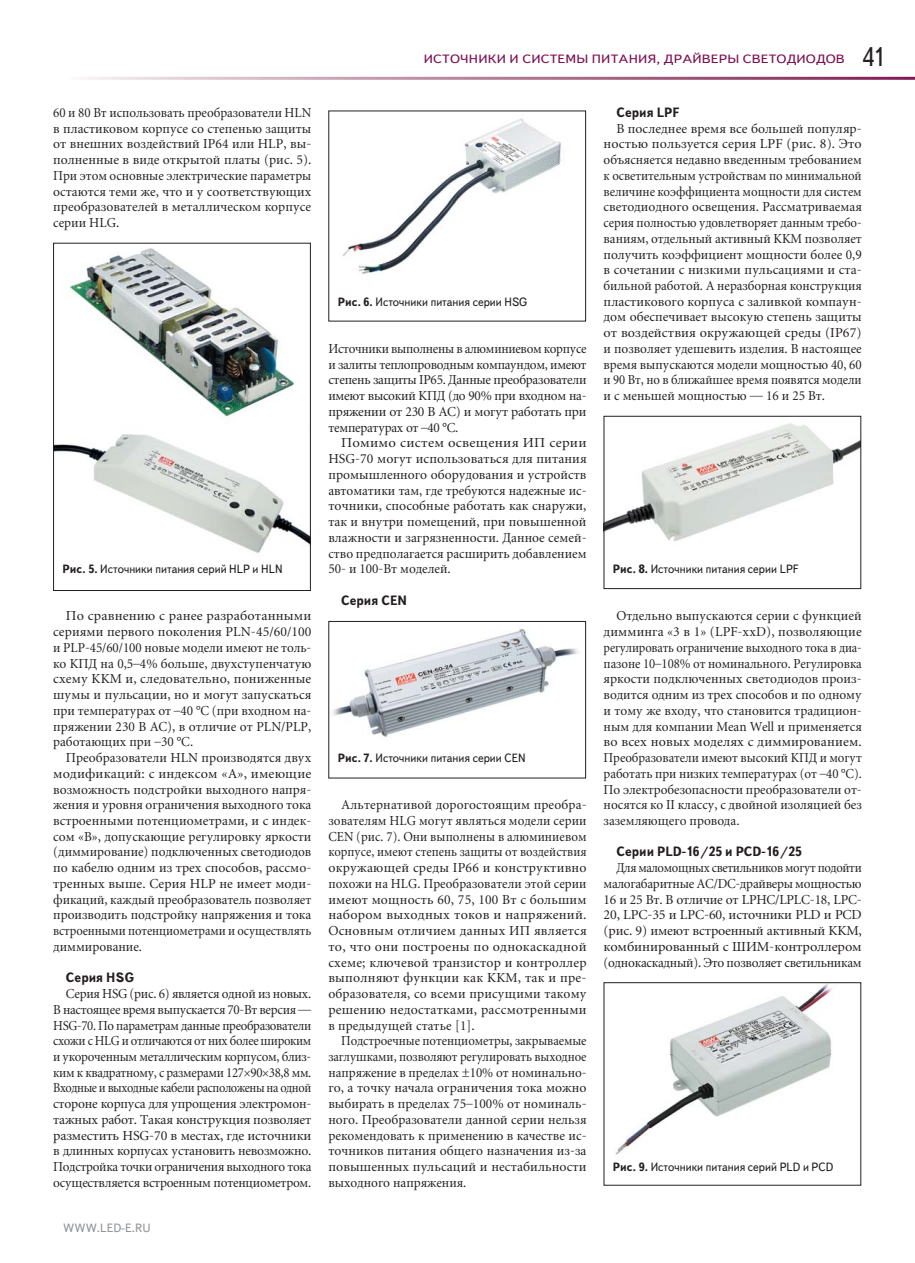
<style>
.page{position:relative;width:915px;height:1263px;background:#fff}
.page>*{position:absolute;margin:0;border:0;box-sizing:border-box;transform-origin:0 0}
.t1{font:27px "Text Book C";color:#231f20;scale:.9 1}
.t2{font:13.5px/15.8px "Miniature";color:#231f20;text-align:justify}
.t3{font:13.5px/15.8px "Miniature";color:#231f20;text-align:justify;scale:.96 1}
.t4{font:13.5px/15.8px "Miniature";color:#231f20;text-align:justify;scale:.94 1}
.t5{font:13.5px/15.8px "Miniature";color:#231f20;text-align:justify;scale:.92 1}
.t6{font:13.5px/15.8px "Miniature";color:#231f20;text-align:justify;scale:1.06 1}
.t7{font:13.5px/15.8px "Miniature";color:#231f20;text-align:justify;scale:.91 1}
.t8{font:700 13.5px "Text Book C";color:#231f20;scale:.95 1}
.t9{font:12px "Text Book C";color:#231f20;scale:.95 1}
.t10{font:12px "Text Book C";letter-spacing:.01em;color:#7d0e51;scale:1.17 1}
.t11{font:12px "Text Book C";color:#939598}
.s1{font-weight:700}
</style>
<div class="page">
<img style="left:55px;top:248px;width:253px;height:305px">
<div style="left:53px;top:243px;width:257px;height:348px;border:1px solid #231f20"></div>
<img style="left:342px;top:118px;width:220px;height:156px">
<img style="left:332px;top:628px;width:247px;height:109px">
<div style="left:328px;top:621px;width:257px;height:157px;border:1px solid #231f20"></div>
<img style="left:605px;top:423px;width:253px;height:119px">
<div style="left:603px;top:416px;width:257px;height:173px;border:1px solid #231f20"></div>
<img style="left:615px;top:984px;width:217px;height:171px">
<p class="t4" style="left:53px;top:106px;width:276px">60 и 80 Вт использовать преобразователи HLN в пластиковом корпусе со степенью защиты от внешних воздействий IP64 или HLP, вы&shy;полненные в виде открытой платы (рис. 5).<br>При этом основные электрические параметры остаются теми же, что и у соответствующих преобразователей в металлическом корпусе серии HLG.</p>
<p class="t9" style="left:63px;top:565px;width:233px"><span class="s1">Рис. 5.</span> Источники питания серий HLP и HLN</p>
<p class="t2" style="left:53px;top:609px;width:259px;text-indent:13px">По сравнению с ранее разработанными сериями первого поколения PLN-45/60/100 и PLP-45/60/100 новые модели имеют не толь&shy;ко КПД на 0,5–4% больше, двухступенчатую схему ККМ и, следовательно, пониженные шумы и пульсации, но и могут запускаться при температурах от –40 °С (при входном на&shy;пряжении 230 В AC), в отличие от PLN/PLP, работающих при –30 °С.</p>
<p class="t2" style="left:53px;top:751px;width:259px;text-indent:13px">Преобразователи HLN производятся двух модификаций: с индексом «A», имеющие возможность подстройки выходного напря&shy;жения и уровня ограничения выходного тока встроенными потенциометрами, и с индек&shy;сом «B», допускающие регулировку яркости (диммирование) подключенных светодиодов по кабелю одним из трех способов, рассмо&shy;тренных выше. Серия HLP не имеет моди&shy;фикаций, каждый преобразователь позволяет производить подстройку напряжения и тока встроенными потенциометрами и осуществлять диммирование.</p>
<p class="t8" style="left:66px;top:970px;width:73px">Серия HSG</p>
<p class="t3" style="left:53px;top:987px;width:270px;text-indent:13px">Серия HSG (рис. 6) является одной из новых.<br>В настоящее время выпускается 70-Вт версия — HSG-70. По параметрам данные преобразователи схожи с HLG и отличаются от них более широким и укороченным металлическим корпусом, близ&shy;ким к квадратному, с размерами 127 90 38,8 мм.<br>Входные и выходные кабели расположены на одной стороне корпуса для упрощения электромон&shy;тажных работ. Такая конструкция позволяет разместить HSG-70 в местах, где источники в длинных корпусах установить невозможно.<br>Подстройка точки ограничения выходного тока осуществляется встроенным потенциометром.</p>
<p class="t11" style="left:63px;top:1223px;width:89px">WWW.LED-E.RU</p>
<p class="t10" style="left:424px;top:55px;width:361px">ИСТОЧНИКИ И СИСТЕМЫ ПИТАНИЯ, ДРАЙВЕРЫ СВЕТОДИОДОВ</p>
<h1 class="t1" style="left:861px;top:47px;width:27px">41</h1>
<p class="t9" style="left:337px;top:297px;width:201px"><span class="s1">Рис. 6.</span> Источники питания серии HSG</p>
<p class="t4" style="left:328px;top:342px;width:276px">Источники выполнены в алюминиевом корпусе и залиты теплопроводным компаундом, имеют степень защиты IP65. Данные преобразователи имеют высокий КПД (до 90% при входном на&shy;пряжении от 230 В AC) и могут работать при температурах от –40 °С.</p>
<p class="t6" style="left:328px;top:436px;width:245px;text-indent:13px">Помимо систем освещения ИП серии HSG-70 могут использоваться для питания промышленного оборудования и устройств автоматики там, где требуются надежные ис&shy;точники, способные работать как снаружи, так и внутри помещений, при повышенной влажности и загрязненности. Данное семей&shy;ство предполагается расширить добавлением 50- и 100-Вт моделей.</p>
<p class="t8" style="left:341px;top:592px;width:71px">Серия CEN</p>
<p class="t9" style="left:337px;top:754px;width:199px"><span class="s1">Рис. 7.</span> Источники питания серии CEN</p>
<p class="t2" style="left:328px;top:798px;width:259px;text-indent:13px">Альтернативой дорогостоящим преобра&shy;зователям HLG могут являться модели серии CEN (рис. 7). Они выполнены в алюминиевом корпусе, имеют степень защиты от воздействия окружающей среды IP66 и конструктивно похожи на HLG. Преобразователи этой серии имеют мощность 60, 75, 100 Вт с большим набором выходных токов и напряжений.<br>Основным отличием данных ИП является то, что они построены по однокаскадной схеме; ключевой транзистор и контроллер выполняют функции как ККМ, так и пре&shy;образователя, со всеми присущими такому решению недостатками, рассмотренными в предыдущей статье [1].</p>
<p class="t5" style="left:328px;top:1034px;width:282px;text-indent:13px">Подстроечные потенциометры, закрываемые заглушками, позволяют регулировать выходное напряжение в пределах ±10% от номинально&shy;го, а точку начала ограничения тока можно выбирать в пределах 75–100% от номиналь&shy;ного. Преобразователи данной серии нельзя рекомендовать к применению в качестве ис&shy;точников питания общего назначения из-за повышенных пульсаций и нестабильности выходного напряжения.</p>
<p class="t8" style="left:616px;top:104px;width:68px">Серия LPF</p>
<p class="t2" style="left:603px;top:122px;width:260px;text-indent:13px">В последнее время все большей популяр&shy;ностью пользуется серия LPF (рис. 8). Это объясняется недавно введенным требованием к осветительным устройствам по минимальной величине коэффициента мощности для систем светодиодного освещения. Рассматриваемая серия полностью удовлетворяет данным требо&shy;ваниям, отдельный активный ККМ позволяет получить коэффициент мощности более 0,9 в сочетании с низкими пульсациями и ста&shy;бильной работой. А неразборная конструкция пластикового корпуса с заливкой компаун&shy;дом обеспечивает высокую степень защиты от воздействия окружающей среды (IP67) и позволяет удешевить изделия. В настоящее время выпускаются модели мощностью 40, 60 и 90 Вт, но в ближайшее время появятся модели и с меньшей мощностью — 16 и 25 Вт.</p>
<p class="t9" style="left:612px;top:565px;width:197px"><span class="s1">Рис. 8.</span> Источники питания серии LPF</p>
<p class="t2" style="left:603px;top:609px;width:260px;text-indent:13px">Отдельно выпускаются серии с функцией димминга «3 в 1» (LPF-xxD), позволяющие регулировать ограничение выходного тока в диа&shy;пазоне 10–108% от номинального. Регулировка яркости подключенных светодиодов произ&shy;водится одним из трех способов и по одному и тому же входу, что становится традицион&shy;ным для компании Mean Well и применяется во всех новых моделях с диммированием.<br>Преобразователи имеют высокий КПД и могут работать при низких температурах (от –40 °С).<br>По электробезопасности преобразователи от&shy;носятся ко II классу, с двойной изоляцией без заземляющего провода.</p>
<p class="t8" style="left:616px;top:844px;width:197px">Серии PLD-16/25 и PСD-16/25</p>
<p class="t7" style="left:603px;top:861px;width:285px;text-indent:13px">Для маломощных светильников могут подойти малогабаритные АС/DC-драйверы мощностью 16 и 25 Вт. В отличие от LPHC/LPLC-18, LPC-20, LPC-35 и LPC-60, источники PLD и PCD (рис. 9) имеют встроенный активный ККМ, комбинированный с ШИМ-контроллером (однокаскадный). Это позволяет светильникам</p>
<p class="t9" style="left:612px;top:1163px;width:233px"><span class="s1">Рис. 9.</span> Источники питания серий PLD и PCD</p>
</div>
